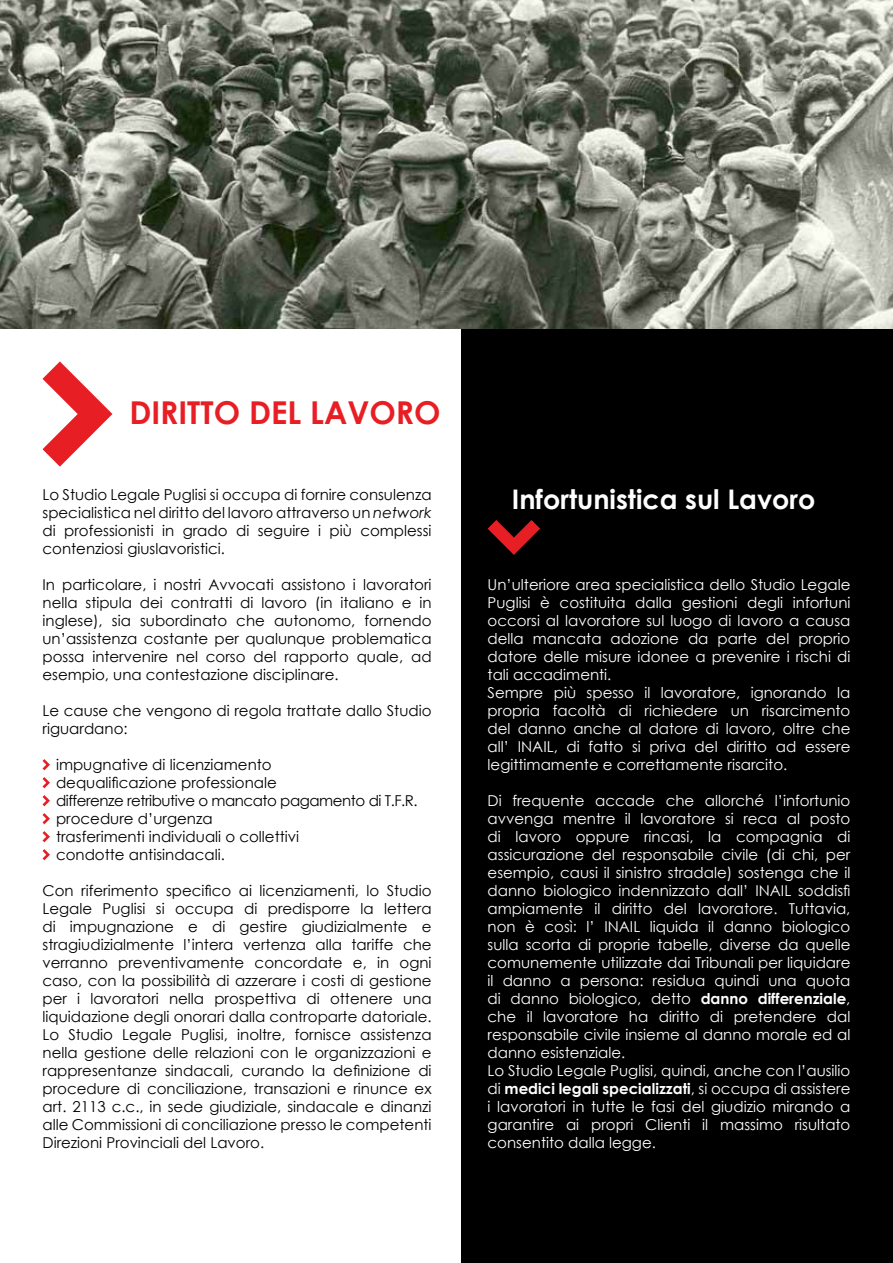
<style>
.page{position:relative;width:893px;height:1263px;background:#fff}
.page>*{position:absolute;margin:0;border:0;box-sizing:border-box;transform-origin:0 0}
.t1{font:700 31.5px "Century Gothic";color:#e81e25}
.t2{font:700 27px "Century Gothic";color:#fff}
.t3{font:15px/18px "Century Gothic";color:#000;text-align:justify}
.t4{font:15px/18px "Century Gothic";color:#fff}
.s1{font-style:italic}
.s2{font-weight:700}
</style>
<div class="page">
<svg style="left:43px;top:361px;width:69px;height:106px"></svg>
<svg style="left:43px;top:759px;width:7px;height:11px"></svg>
<svg style="left:43px;top:777px;width:7px;height:11px"></svg>
<svg style="left:43px;top:795px;width:7px;height:11px"></svg>
<svg style="left:43px;top:813px;width:7px;height:11px"></svg>
<svg style="left:43px;top:831px;width:7px;height:11px"></svg>
<svg style="left:43px;top:849px;width:7px;height:11px"></svg>
<div style="left:461px;top:310px;width:432px;height:953px;background:#000"></div>
<svg style="left:488px;top:520px;width:52px;height:35px"></svg>
<img style="left:0;top:0;width:893px;height:329px">
<h1 class="t1" style="left:129px;top:389px;width:313px">DIRITTO DEL LAVORO</h1>
<p class="t3" style="left:43px;top:486px;width:391px">Lo Studio Legale Puglisi si occupa di fornire consulenza specialistica nel diritto del lavoro attraverso un <span class="s1">network </span>di professionisti in grado di seguire i più complessi contenziosi giuslavoristici.</p>
<p class="t3" style="left:43px;top:576px;width:391px">In particolare, i nostri Avvocati assistono i lavoratori nella stipula dei contratti di lavoro (in italiano e in inglese), sia subordinato che autonomo, fornendo un’assistenza costante per qualunque problematica possa intervenire nel corso del rapporto quale, ad esempio, una contestazione disciplinare.</p>
<p class="t3" style="left:43px;top:702px;width:391px">Le cause che vengono di regola trattate dallo Studio riguardano:</p>
<p class="t3" style="left:56px;top:756px;width:363px;text-align:left">impugnative di licenziamento<br>dequalificazione professionale<br>differenze retributive o mancato pagamento di T.F.R. procedure d’urgenza<br>trasferimenti individuali o collettivi<br>condotte antisindacali.</p>
<p class="t3" style="left:43px;top:882px;width:391px">Con riferimento specifico ai licenziamenti, lo Studio Legale Puglisi si occupa di predisporre la lettera di impugnazione e di gestire giudizialmente e stragiudizialmente l’intera vertenza alla tariffe che verranno preventivamente concordate e, in ogni caso, con la possibilità di azzerare i costi di gestione per i lavoratori nella prospettiva di ottenere una liquidazione degli onorari dalla controparte datoriale.<br>Lo Studio Legale Puglisi, inoltre, fornisce assistenza nella gestione delle relazioni con le organizzazioni e rappresentanze sindacali, curando la definizione di procedure di conciliazione, transazioni e rinunce ex art. 2113 c.c., in sede giudiziale, sindacale e dinanzi alle Commissioni di conciliazione presso le competenti Direzioni Provinciali del Lavoro.</p>
<h2 class="t2" style="left:512px;top:479px;width:305px">Infortunistica sul Lavoro</h2>
<p class="t4" style="left:488px;top:576px;width:364px">Un’ulteriore area specialistica dello Studio Legale Puglisi è costituita dalla gestioni degli infortuni occorsi al lavoratore sul luogo di lavoro a causa della mancata adozione da parte del proprio datore delle misure idonee a prevenire i rischi di tali accadimenti.<br>Sempre più spesso il lavoratore, ignorando la propria facoltà di richiedere un risarcimento del danno anche al datore di lavoro, oltre che all’ INAIL, di fatto si priva del diritto ad essere legittimamente e correttamente risarcito.</p>
<p class="t4" style="left:488px;top:792px;width:364px">Di frequente accade che allorché l’infortunio avvenga mentre il lavoratore si reca al posto di lavoro oppure rincasi, la compagnia di assicurazione del responsabile civile (di chi, per esempio, causi il sinistro stradale) sostenga che il danno biologico indennizzato dall’ INAIL soddisfi ampiamente il diritto del lavoratore. Tuttavia, non è così: l’ INAIL liquida il danno biologico sulla scorta di proprie tabelle, diverse da quelle comunemente utilizzate dai Tribunali per liquidare il danno a persona: residua quindi una quota di danno biologico, detto <span class="s2">danno differenziale</span>, che il lavoratore ha diritto di pretendere dal responsabile civile insieme al danno morale ed al danno esistenziale.<br>Lo Studio Legale Puglisi, quindi, anche con l’ausilio di <span class="s2">medici legali specializzati</span>, si occupa di assistere i lavoratori in tutte le fasi del giudizio mirando a garantire ai propri Clienti il massimo risultato consentito dalla legge.</p>
</div>
